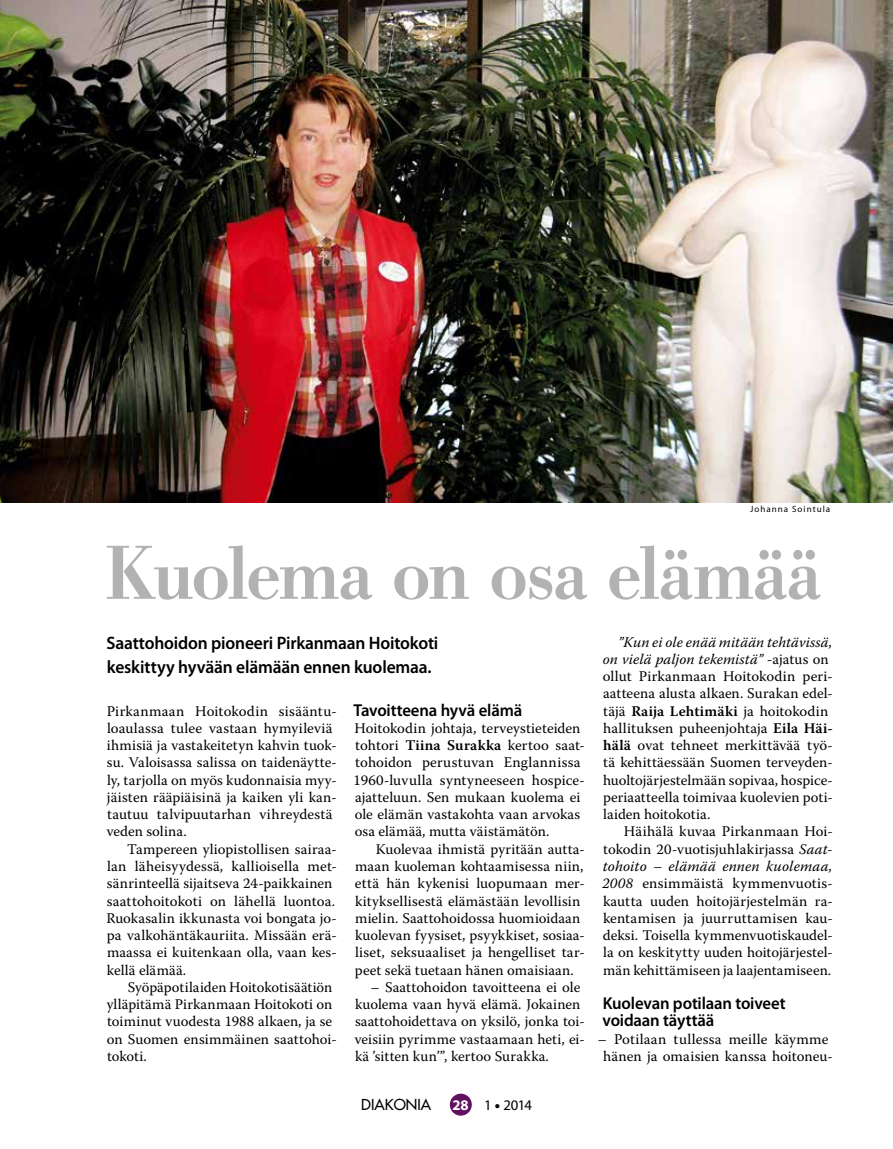
<style>
.page{position:relative;width:893px;height:1149px;background:#fff}
.page>*{position:absolute;margin:0;border:0;box-sizing:border-box;transform-origin:0 0}
.t1{font:500 75px "Bodoni BE";letter-spacing:-.02em;color:#b2b2b1;scale:.95 1}
.t2{font:600 18px/24px "Myriad Pro";letter-spacing:-.01em;color:#000}
.t3{font:600 17.25px/17.2px "Myriad Pro";letter-spacing:-.01em;color:#000}
.t4{font:14.7px/17.2px "Warnock Pro";letter-spacing:.01em;color:#000}
.t5{font:14.7px "Futura";color:#000}
.t6{font:14.7px "Myriad Pro";color:#000}
.t7{font:9px "Myriad Pro";letter-spacing:.115em;color:#000}
.s1{font-style:italic}
.s2{font-weight:600}
.s3{font-weight:700;color:#fff}
.s4{font-weight:900}
</style>
<div class="page">
<div style="left:450px;top:1093px;width:22px;height:22px;background:#621161;border-radius:50%"></div>
<img style="left:0;top:0;width:893px;height:502px">
<p class="t7" style="left:750px;top:503px;width:82px">Johanna Sointula</p>
<h1 class="t1" style="left:105px;top:529px;width:755px">Kuolema on osa elämää</h1>
<p class="t2" style="left:107px;top:631px;width:333px">Saattohoidon pioneeri Pirkanmaan Hoitokoti keskittyy hyvään elämään ennen kuolemaa.</p>
<p class="t4" style="left:603px;top:632px;width:232px;text-indent:15px"><span class="s1">”Kun ei ole enää mitään tehtävissä, on vielä paljon tekemistä” -</span>ajatus on ollut Pirkanmaan Hoitokodin peri&shy;aatteena alusta alkaen. Surakan edel&shy;täjä <span class="s2">Raija Lehtimäki</span> ja hoitokodin hallituksen puheenjohtaja <span class="s2">Eila Häi&shy;hälä</span> ovat tehneet merkittävää työ&shy;tä kehittäessään Suomen terveyden&shy;huoltojärjestelmään sopivaa, hospice&shy;periaatteella toimivaa kuolevien poti&shy;laiden hoitokotia.</p>
<p class="t4" style="left:602px;top:822px;width:232px;text-align:justify;text-indent:22px">Häihälä kuvaa Pirkanmaan Hoi&shy;tokodin 20-vuotisjuhlakirjassa <span class="s1">Saat&shy;tohoito – elämää ennen kuolemaa, 2008</span> ensimmäistä kymmenvuotis&shy;kautta uuden hoitojärjestelmän ra&shy;kentamisen ja juurruttamisen kau&shy;deksi. Toisella kymmenvuotiskaudel&shy;la on keskitytty uuden hoitojärjestel&shy;män kehittämiseen ja laajentamiseen.</p>
<p class="t3" style="left:602px;top:994px;width:185px">Kuolevan potilaan toiveet voidaan täyttää</p>
<p class="t4" style="left:598px;top:1029px;width:237px;text-align:center">– Potilaan tullessa meille käymme hänen ja omaisien kanssa hoitoneu-</p>
<p class="t3" style="left:354px;top:701px;width:170px">Tavoitteena hyvä elämä</p>
<p class="t4" style="left:353px;top:719px;width:233px">Hoitokodin johtaja, terveystieteiden tohtori <span class="s2">Tiina Surakka</span> kertoo saat&shy;tohoidon perustuvan Englannissa 1960-luvulla syntyneeseen hospice&shy;ajatteluun. Sen mukaan kuolema ei ole elämän vastakohta vaan arvokas osa elämää, mutta väistämätön.</p>
<p class="t4" style="left:355px;top:839px;width:232px;text-indent:21px">Kuolevaa ihmistä pyritään autta&shy;maan kuoleman kohtaamisessa niin, että hän kykenisi luopumaan mer&shy;kityksellisestä elämästään levollisin mielin. Saattohoidossa huomioidaan kuolevan fyysiset, psyykkiset, sosiaa&shy;liset, seksuaaliset ja hengelliset tar&shy;peet sekä tuetaan hänen omaisiaan.</p>
<p class="t4" style="left:355px;top:977px;width:232px;text-indent:16px">– Saattohoidon tavoitteena ei ole kuolema vaan hyvä elämä. Jokainen saattohoidettava on yksilö, jonka toi&shy;veisiin pyrimme vastaamaan heti, ei&shy;kä ’sitten kun’”, kertoo Surakka.</p>
<p class="t4" style="left:107px;top:701px;width:232px">Pirkanmaan Hoitokodin sisääntu&shy;loaulassa tulee vastaan hymyileviä ihmisiä ja vastakeitetyn kahvin tuok&shy;su. Valoisassa salissa on taidenäytte&shy;ly, tarjolla on myös kudonnaisia myy&shy;jäisten rääpiäisinä ja kaiken yli kan&shy;tautuu talvipuutarhan vihreydestä veden solina.</p>
<p class="t4" style="left:107px;top:839px;width:232px;text-indent:21px">Tampereen yliopistollisen sairaa&shy;lan läheisyydessä, kallioisella met&shy;sänrinteellä sijaitseva 24-paikkainen saattohoitokoti on lähellä luontoa.<br>Ruokasalin ikkunasta voi bongata jo&shy;pa valkohäntäkauriita. Missään erä&shy;maassa ei kuitenkaan olla, vaan kes&shy;kellä elämää.</p>
<p class="t4" style="left:107px;top:977px;width:232px;text-indent:21px">Syöpäpotilaiden Hoitokotisäätiön ylläpitämä Pirkanmaan Hoitokoti on toiminut vuodesta 1988 alkaen, ja se on Suomen ensimmäinen saattohoi&shy;tokoti.</p>
<p class="t5" style="left:361px;top:1094px;width:71px">DIAKONIA</p>
<p class="t6" style="left:452px;top:1096px;width:81px"><span class="s3">28</span> 1 <span class="s4">•</span> 2014</p>
</div>
